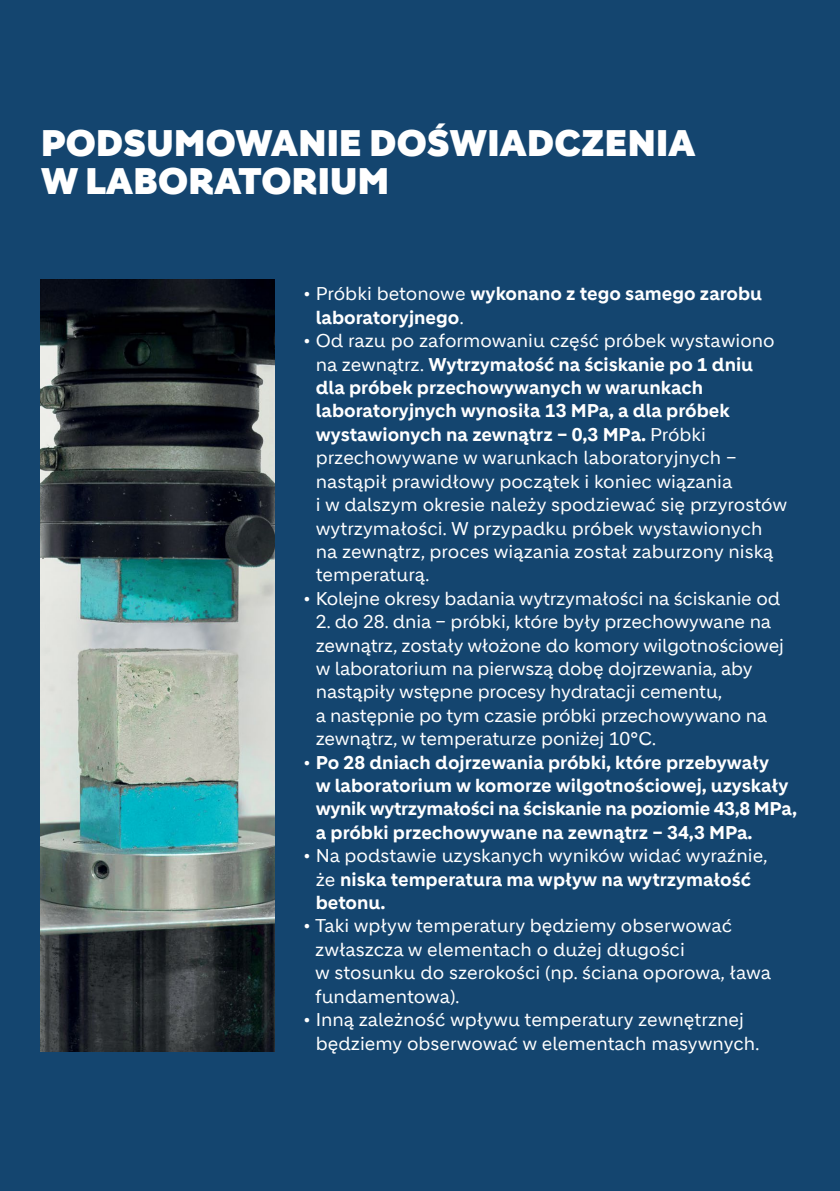
<style>
.page{position:relative;width:840px;height:1191px;background:#fff}
.page>*{position:absolute;margin:0;border:0;box-sizing:border-box;transform-origin:0 0}
.t1{font:900 36px/38px "Holcim Headline";letter-spacing:.01em;color:#fff}
.t2{font:18px/23.4px "Holcim";letter-spacing:-.005em;color:#fff}
.t3{font:700 18px/23.4px "Holcim";color:#fff}
.s1{font-weight:400}
.s2{font-weight:700}
</style>
<div class="page">
<div style="left:0;top:0;width:839px;height:1191px;background:#14456f"></div>
<img style="left:41px;top:279px;width:233px;height:772px">
<h1 class="t1" style="left:41px;top:124px;width:655px">PODSUMOWANIE DOŚWIADCZENIA<br>W LABORATORIUM</h1>
<p class="t3" style="left:315px;top:282px;width:448px;text-indent:-13px"><span class="s1">• Próbki betonowe</span> wykonano z tego samego zarobu laboratoryjnego<span class="s1">.</span></p>
<p class="t2" style="left:315px;top:329px;width:473px;text-indent:-13px">• Od razu po zaformowaniu część próbek wystawiono na zewnątrz. <span class="s2">Wytrzymałość na ściskanie po 1 dniu<br>dla próbek przechowywanych w warunkach laboratoryjnych wynosiła 13 MPa, a dla próbek wystawionych na zewnątrz – 0,3 MPa.</span> Próbki przechowywane w warunkach laboratoryjnych – nastąpił prawidłowy początek i koniec wiązania<br>i w dalszym okresie należy spodziewać się przyrostów wytrzymałości. W przypadku próbek wystawionych na zewnątrz, proces wiązania został zaburzony niską temperaturą.</p>
<p class="t2" style="left:303px;top:587px;width:478px">• Kolejne okresy badania wytrzymałości na ściskanie od</p>
<p class="t2" style="left:315px;top:610px;width:469px">2. do 28. dnia – próbki, które były przechowywane na zewnątrz, zostały włożone do komory wilgotnościowej w laboratorium na pierwszą dobę dojrzewania, aby nastąpiły wstępne procesy hydratacji cementu,<br>a następnie po tym czasie próbki przechowywano na zewnątrz, w temperaturze poniżej 10°C.</p>
<p class="t3" style="left:315px;top:750px;width:482px;text-indent:-13px"><span class="s1">•</span> Po 28 dniach dojrzewania próbki, które przebywały<br>w laboratorium w komorze wilgotnościowej, uzyskały wynik wytrzymałości na ściskanie na poziomie 43,8 MPa, a próbki przechowywane na zewnątrz – 34,3 MPa.</p>
<p class="t2" style="left:315px;top:844px;width:453px;text-indent:-13px">• Na podstawie uzyskanych wyników widać wyraźnie, że <span class="s2">niska temperatura ma wpływ na wytrzymałość betonu.</span></p>
<p class="t2" style="left:315px;top:914px;width:457px;text-indent:-12px">• Taki wpływ temperatury będziemy obserwować zwłaszcza w elementach o dużej długości<br>w stosunku do szerokości (np. ściana oporowa, ława fundamentowa).</p>
<p class="t2" style="left:315px;top:1008px;width:445px;text-indent:-13px">• Inną zależność wpływu temperatury zewnętrznej będziemy obserwować w elementach masywnych.</p>
</div>
